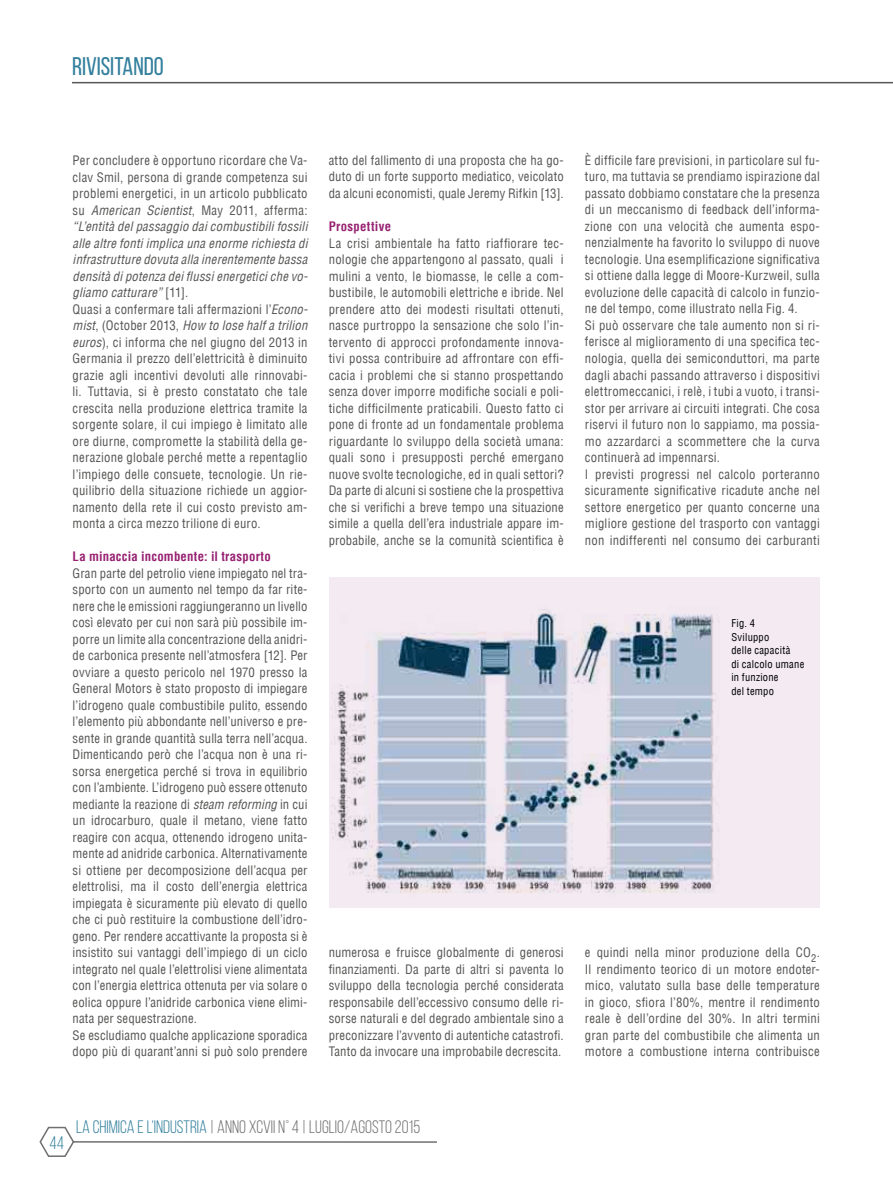
<style>
.page{position:relative;width:893px;height:1191px;background:#fff}
.page>*{position:absolute;margin:0;border:0;box-sizing:border-box;transform-origin:0 0}
.t1{font:25.5px "Bebas Neue";color:#33809d}
.t2{font:18px "Bebas Neue";color:#706f6f}
.t3{font:18px "Bebas Neue";color:#33809d}
.t4{font:condensed 12.75px/16.5px "Helvetica LT";letter-spacing:.015em;color:#575756;text-align:justify}
.t5{font:700 condensed 12.75px "Helvetica LT";letter-spacing:.02em;color:#962071}
.t6{font:condensed 10.5px/13.5px "Helvetica LT";letter-spacing:.025em;color:#000}
.s1{font-style:italic}
.s2{color:#33809d}
</style>
<div class="page">
<hr style="left:72px;top:82px;width:821px;height:1px;background:#575756">
<svg style="left:39px;top:1126px;width:398px;height:31px"></svg>
<div style="left:329px;top:578px;width:491px;height:329px;background:#f3eaf2"></div>
<img style="left:331px;top:609px;width:384px;height:284px">
<h1 class="t1" style="left:72px;top:52px;width:93px">RIVISITANDO</h1>
<p class="t4" style="left:73px;top:152px;width:237px;text-align:left">Per concludere è opportuno ricordare che Va&shy;clav Smil, persona di grande competenza sui problemi energetici, in un articolo pubblicato su <span class="s1">American Scientist</span>, May 2011, afferma: <span class="s1">“L’entità del passaggio dai combustibili fossili alle altre fonti implica una enorme richiesta di infrastrutture dovuta alla inerentemente bassa densità di potenza dei flussi energetici che vo&shy;gliamo catturare”</span> [11].<br>Quasi a confermare tali affermazioni l’<span class="s1">Econo&shy;mist</span>, (October 2013, <span class="s1">How to lose half a trilion euros</span>), ci informa che nel giugno del 2013 in Germania il prezzo dell’elettricità è diminuito grazie agli incentivi devoluti alle rinnovabi&shy;li. Tuttavia, si è presto constatato che tale crescita nella produzione elettrica tramite la sorgente solare, il cui impiego è limitato alle ore diurne, compromette la stabilità della ge&shy;nerazione globale perché mette a repentaglio l’impiego delle consuete, tecnologie. Un rie&shy;quilibrio della situazione richiede un aggior&shy;namento della rete il cui costo previsto am&shy;monta a circa mezzo trilione di euro.</p>
<p class="t5" style="left:73px;top:548px;width:200px">La minaccia incombente: il trasporto</p>
<p class="t4" style="left:73px;top:564px;width:236px;text-align:left">Gran parte del petrolio viene impiegato nel tra&shy;sporto con un aumento nel tempo da far rite&shy;nere che le emissioni raggiungeranno un livello così elevato per cui non sarà più possibile im&shy;porre un limite alla concentrazione della anidri&shy;de carbonica presente nell’atmosfera [12]. Per ovviare a questo pericolo nel 1970 presso la General Motors è stato proposto di impiegare l’idrogeno quale combustibile pulito, essendo l’elemento più abbondante nell’universo e pre&shy;sente in grande quantità sulla terra nell’acqua.<br>Dimenticando però che l’acqua non è una ri&shy;sorsa energetica perché si trova in equilibrio con l’ambiente. L’idrogeno può essere ottenuto mediante la reazione di <span class="s1">steam reforming</span> in cui un idrocarburo, quale il metano, viene fatto reagire con acqua, ottenendo idrogeno unita&shy;mente ad anidride carbonica. Alternativamente si ottiene per decomposizione dell’acqua per elettrolisi, ma il costo dell’energia elettrica impiegata è sicuramente più elevato di quello che ci può restituire la combustione dell’idro&shy;geno. Per rendere accattivante la proposta si è insistito sui vantaggi dell’impiego di un ciclo integrato nel quale l’elettrolisi viene alimentata con l’energia elettrica ottenuta per via solare o eolica oppure l’anidride carbonica viene elimi&shy;nata per sequestrazione.<br>Se escludiamo qualche applicazione sporadica dopo più di quarant’anni si può solo prendere</p>
<p class="t4" style="left:329px;top:152px;width:236px">atto del fallimento di una proposta che ha go&shy;duto di un forte supporto mediatico, veicolato da alcuni economisti, quale Jeremy Rifkin [13].</p>
<p class="t5" style="left:329px;top:218px;width:64px">Prospettive</p>
<p class="t4" style="left:329px;top:234px;width:236px">La crisi ambientale ha fatto riaffiorare tec&shy;nologie che appartengono al passato, quali i mulini a vento, le biomasse, le celle a com&shy;bustibile, le automobili elettriche e ibride. Nel prendere atto dei modesti risultati ottenuti, nasce purtroppo la sensazione che solo l’in&shy;tervento di approcci profondamente innova&shy;tivi possa contribuire ad affrontare con effi&shy;cacia i problemi che si stanno prospettando senza dover imporre modifiche sociali e poli&shy;tiche difficilmente praticabili. Questo fatto ci pone di fronte ad un fondamentale problema riguardante lo sviluppo della società umana: quali sono i presupposti perché emergano nuove svolte tecnologiche, ed in quali settori?<br>Da parte di alcuni si sostiene che la prospettiva che si verifichi a breve tempo una situazione simile a quella dell’era industriale appare im&shy;probabile, anche se la comunità scientifica è</p>
<p class="t4" style="left:329px;top:944px;width:236px">numerosa e fruisce globalmente di generosi finanziamenti. Da parte di altri si paventa lo sviluppo della tecnologia perché considerata responsabile dell’eccessivo consumo delle ri&shy;sorse naturali e del degrado ambientale sino a preconizzare l’avvento di autentiche catastrofi.<br>Tanto da invocare una improbabile decrescita.</p>
<p class="t4" style="left:585px;top:152px;width:236px;text-align:left">È difficile fare previsioni, in particolare sul fu&shy;turo, ma tuttavia se prendiamo ispirazione dal passato dobbiamo constatare che la presenza di un meccanismo di feedback dell’informa&shy;zione con una velocità che aumenta espo&shy;nenzialmente ha favorito lo sviluppo di nuove tecnologie. Una esemplificazione significativa si ottiene dalla legge di Moore-Kurzweil, sulla evoluzione delle capacità di calcolo in funzio&shy;ne del tempo, come illustrato nella Fig. 4.<br>Si può osservare che tale aumento non si ri&shy;ferisce al miglioramento di una specifica tec&shy;nologia, quella dei semiconduttori, ma parte dagli abachi passando attraverso i dispositivi elettromeccanici, i relè, i tubi a vuoto, i transi&shy;stor per arrivare ai circuiti integrati. Che cosa riservi il futuro non lo sappiamo, ma possia&shy;mo azzardarci a scommettere che la curva continuerà ad impennarsi.<br>I previsti progressi nel calcolo porteranno sicuramente significative ricadute anche nel settore energetico per quanto concerne una migliore gestione del trasporto con vantaggi non indifferenti nel consumo dei carburanti</p>
<p class="t6" style="left:731px;top:616px;width:74px">Fig. 4<br>Sviluppo<br>delle capacità<br>di calcolo umane in funzione<br>del tempo</p>
<p class="t4" style="left:585px;top:944px;width:236px">e quindi nella minor produzione della CO<sub>2</sub>.<br>Il rendimento teorico di un motore endoter&shy;mico, valutato sulla base delle temperature in gioco, sfiora l’80%, mentre il rendimento reale è dell’ordine del 30%. In altri termini gran parte del combustibile che alimenta un motore a combustione interna contribuisce</p>
<h2 class="t3" style="left:50px;top:1133px;width:16px">44</h2>
<h2 class="t2" style="left:76px;top:1117px;width:346px"><span class="s2">LA CHIMICA E L’INDUSTRIA</span> | ANNO XCVII N° 4 | LUGLIO/AGOSTO 2015</h2>
</div>
